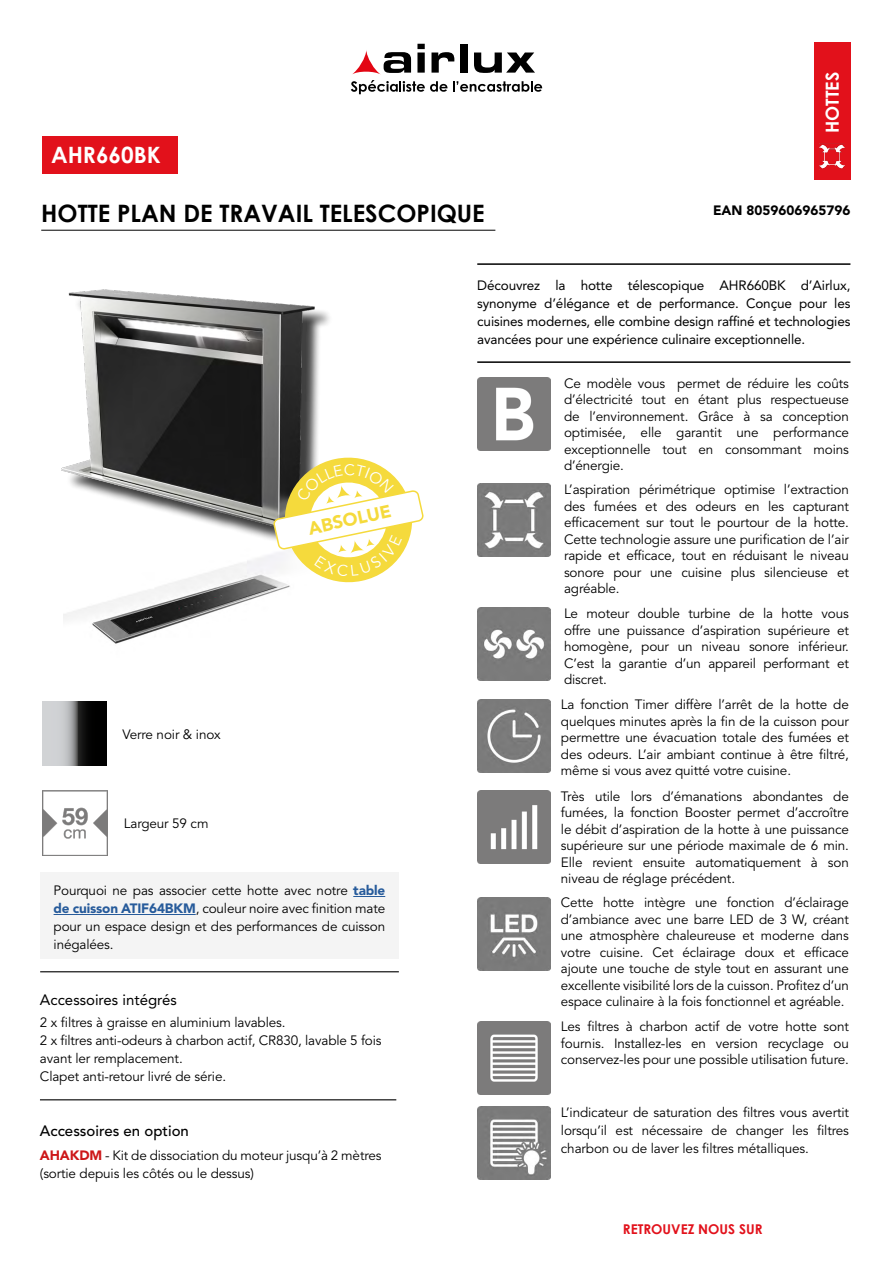
<style>
.page{position:relative;width:893px;height:1263px;background:#fff}
.page>*{position:absolute;margin:0;border:0;box-sizing:border-box;transform-origin:0 0}
.t1{font:700 24px "Century Gothic";color:#000}
.t2{font:700 22.5px "Century Gothic";color:#fff}
.t3{font:900 18px "Avenir LT Std";color:#f5da3c}
.t4{font:700 18px "Century Gothic";color:#fff}
.t5{font:15px "Avenir LT Std";color:#000}
.t6{font:500 15px "Avenir LT Std";color:#000}
.t7{font:13.5px/16.5px "Avenir LT Std";letter-spacing:-.01em;color:#000;text-align:justify}
.t8{font:13.5px/18px "Avenir LT Std";letter-spacing:-.01em;color:#000;text-align:justify}
.t9{font:900 13.5px "Avenir LT Std";color:#000}
.t10{font:700 13.5px "Century Gothic";color:#e2111b}
.s1{font-size:17.7px}
.s2{font-weight:900;color:#275b9b}
.s3{font-weight:900;color:#cd1719}
</style>
<div class="page">
<div style="left:40px;top:872px;width:359px;height:86px;background:#f4f4f4"></div>
<img style="left:64px;top:555px;width:219px;height:89px">
<div style="left:814px;top:43px;width:36px;height:137px;background:#e2111b"></div>
<hr style="left:477px;top:263px;width:373px;height:2px;background:#000">
<hr style="left:477px;top:361px;width:373px;height:2px;background:#000">
<div style="left:43px;top:136px;width:135px;height:37px;background:#e2111b"></div>
<hr style="left:41px;top:230px;width:454px;height:1px;background:#000">
<svg style="left:351px;top:44px;width:191px;height:50px"></svg>
<img style="left:819px;top:144px;width:26px;height:25px">
<hr style="left:40px;top:971px;width:359px;height:1px;background:#000">
<img style="left:43px;top:790px;width:65px;height:66px">
<hr style="left:353px;top:896px;width:32px;height:1px;background:#275b9b">
<hr style="left:54px;top:914px;width:142px;height:1px;background:#275b9b">
<hr style="left:40px;top:1099px;width:356px;height:1px;background:#000">
<img style="left:61px;top:289px;width:269px;height:251px">
<img style="left:477px;top:699px;width:73px;height:73px">
<img style="left:477px;top:791px;width:73px;height:73px">
<img style="left:477px;top:1021px;width:73px;height:73px">
<img style="left:477px;top:897px;width:73px;height:73px">
<img style="left:477px;top:377px;width:73px;height:73px">
<img style="left:477px;top:484px;width:73px;height:73px">
<img style="left:477px;top:608px;width:73px;height:73px">
<img style="left:477px;top:1107px;width:73px;height:73px">
<svg style="left:43px;top:702px;width:63px;height:63px;background:#6b6c6d"></svg>
<svg style="left:272px;top:451px;width:152px;height:138px"></svg>
<h2 class="t2" style="left:51px;top:138px;width:111px">AHR660BK</h2>
<h1 class="t1" style="left:41px;top:195px;width:445px">HOTTE PLAN DE TRAVAIL TELESCOPIQUE</h1>
<h3 class="t4" style="left:819px;top:133px;width:63px;rotate:-90deg">HOTTES</h3>
<p class="t9" style="left:713px;top:202px;width:139px">EAN 8059606965796</p>
<p class="t7" style="left:122px;top:726px;width:100px">Verre noir &amp; inox</p>
<p class="t7" style="left:124px;top:816px;width:86px">Largeur 59 cm</p>
<h3 class="t3" style="left:306px;top:518px;width:86px;rotate:-12deg">ABSOLU<span class="s1">E</span></h3>
<p class="t7" style="left:54px;top:882px;width:333px;line-height:18px">Pourquoi ne pas associer cette hotte avec notre <span class="s2">table de cuisson ATIF64BKM</span>, couleur noire avec finition mate pour un espace design et des performances de cuisson inégalées.</p>
<p class="t5" style="left:40px;top:991px;width:139px">Accessoires intégrés</p>
<p class="t7" style="left:40px;top:1014px;width:343px;line-height:18px;text-align:left">2 x filtres à graisse en aluminium lavables.<br>2 x filtres anti-odeurs à charbon actif, CR830, lavable 5 fois avant ler remplacement.<br>Clapet anti-retour livré de série.</p>
<p class="t6" style="left:40px;top:1122px;width:150px">Accessoires en option</p>
<p class="t7" style="left:40px;top:1146px;width:343px;line-height:18px"><span class="s3">AHAKDM</span> - Kit de dissociation du moteur jusqu’à 2 mètres (sortie depuis les côtés ou le dessus)</p>
<p class="t8" style="left:477px;top:277px;width:375px">Découvrez la hotte télescopique AHR660BK d’Airlux, synonyme d’élégance et de performance. Conçue pour les cuisines modernes, elle combine design raffiné et technologies avancées pour une expérience culinaire exceptionnelle.</p>
<p class="t7" style="left:564px;top:375px;width:286px">Ce modèle vous permet de réduire les coûts d’électricité tout en étant plus respectueuse de l’environnement. Grâce à sa conception optimisée, elle garantit une performance exceptionnelle tout en consommant moins d’énergie.</p>
<p class="t7" style="left:564px;top:482px;width:286px">L’aspiration périmétrique optimise l’extraction des fumées et des odeurs en les capturant efficacement sur tout le pourtour de la hotte.<br>Cette technologie assure une purification de l’air rapide et efficace, tout en réduisant le niveau sonore pour une cuisine plus silencieuse et agréable.</p>
<p class="t7" style="left:564px;top:605px;width:286px">Le moteur double turbine de la hotte vous offre une puissance d’aspiration supérieure et homogène, pour un niveau sonore inférieur.<br>C’est la garantie d’un appareil performant et discret.</p>
<p class="t7" style="left:561px;top:697px;width:289px">La fonction Timer diffère l’arrêt de la hotte de quelques minutes après la fin de la cuisson pour permettre une évacuation totale des fumées et des odeurs. L’air ambiant continue à être filtré, même si vous avez quitté votre cuisine.</p>
<p class="t7" style="left:561px;top:788px;width:289px">Très utile lors d’émanations abondantes de fumées, la fonction Booster permet d’accroître le débit d’aspiration de la hotte à une puissance supérieure sur une période maximale de 6 min.<br>Elle revient ensuite automatiquement à son niveau de réglage précédent.</p>
<p class="t7" style="left:561px;top:895px;width:290px">Cette hotte intègre une fonction d’éclairage d’ambiance avec une barre LED de 3 W, créant une atmosphère chaleureuse et moderne dans votre cuisine. Cet éclairage doux et efficace ajoute une touche de style tout en assurant une excellente visibilité lors de la cuisson. Profitez d’un espace culinaire à la fois fonctionnel et agréable.</p>
<p class="t7" style="left:561px;top:1019px;width:289px">Les filtres à charbon actif de votre hotte sont fournis. Installez-les en version recyclage ou conservez-les pour une possible utilisation future.</p>
<p class="t7" style="left:561px;top:1104px;width:289px;line-height:18px">L’indicateur de saturation des filtres vous avertit lorsqu’il est nécessaire de changer les filtres charbon ou de laver les filtres métalliques.</p>
<p class="t10" style="left:623px;top:1219px;width:141px">RETROUVEZ NOUS SUR</p>
</div>
